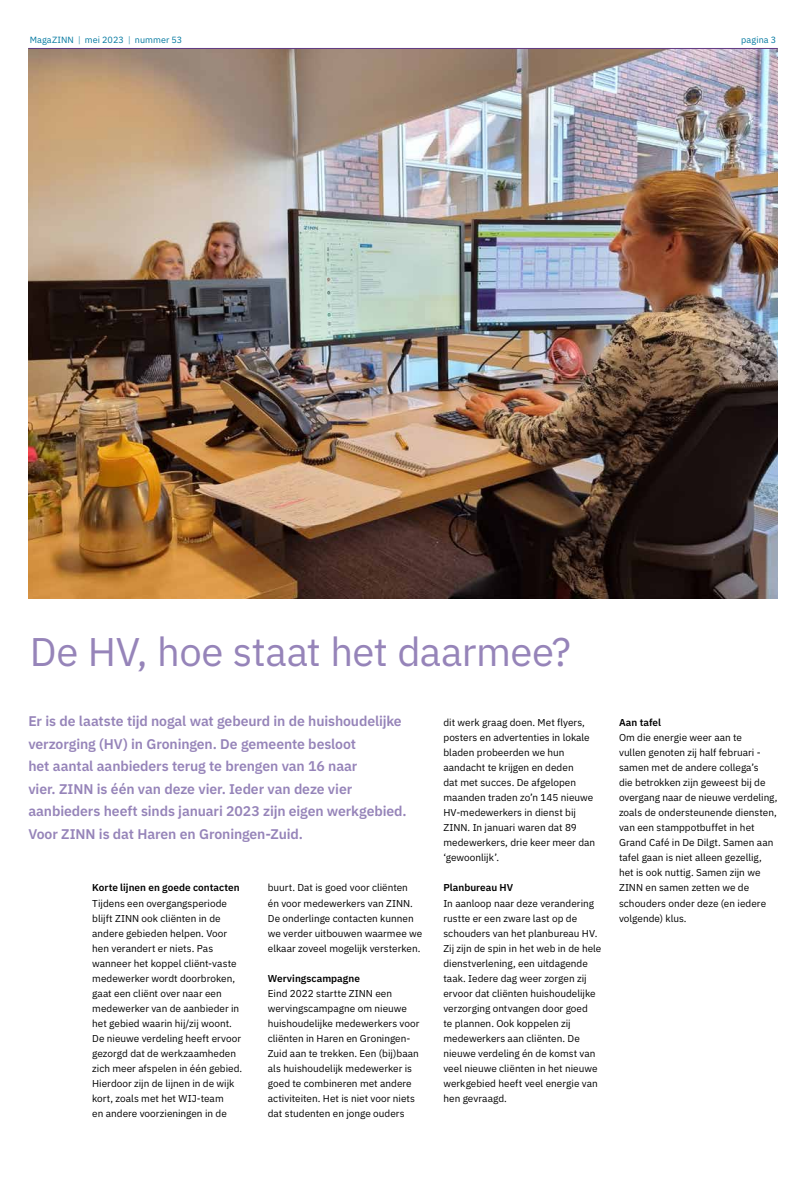
<style>
.page{position:relative;width:806px;height:1177px;background:#fff}
.page>*{position:absolute;margin:0;border:0;box-sizing:border-box;transform-origin:0 0}
.t1{font:40px "IBM Plex Sans";letter-spacing:-.015em;color:#9684b9}
.t2{font:600 14px/22.5px "IBM Plex Sans";letter-spacing:-.01em;color:#9684b9}
.t3{font:10px/15px "IBM Plex Sans";color:#000}
.t4{font:600 10px "IBM Plex Sans";color:#000}
.t5{font:9px "IBM Plex Sans";letter-spacing:.005em;color:#00779f}
.s1{font-weight:300}
</style>
<div class="page">
<img style="left:28px;top:49px;width:749px;height:549px">
<hr style="left:28px;top:48px;width:749px;height:1px;background:#633a85">
<p class="t5" style="left:30px;top:33px;width:154px">MagaZINN <span class="s1">|</span> mei 2023 <span class="s1">|</span> nummer 53</p>
<p class="t5" style="left:740px;top:33px;width:36px">pagina 3</p>
<h1 class="t1" style="left:30px;top:621px;width:542px">De HV, hoe staat het daarmee?</h1>
<p class="t2" style="left:28px;top:709px;width:379px">Er is de laatste tijd nogal wat gebeurd in de huishoudelijke verzorging (HV) in Groningen. De gemeente besloot<br>het aantal aanbieders terug te brengen van 16 naar<br>vier. ZINN is één van deze vier. Ieder van deze vier aanbieders heeft sinds januari 2023 zijn eigen werkgebied.<br>Voor ZINN is dat Haren en Groningen-Zuid.</p>
<p class="t4" style="left:92px;top:880px;width:149px">Korte lijnen en goede contacten</p>
<p class="t3" style="left:92px;top:894px;width:151px">Tijdens een overgangsperiode blijft ZINN ook cliënten in de andere gebieden helpen. Voor hen verandert er niets. Pas wanneer het koppel cliënt-vaste medewerker wordt doorbroken, gaat een cliënt over naar een medewerker van de aanbieder in het gebied waarin hij/zij woont.<br>De nieuwe verdeling heeft ervoor gezorgd dat de werkzaamheden zich meer afspelen in één gebied.<br>Hierdoor zijn de lijnen in de wijk kort, zoals met het WIJ-team<br>en andere voorzieningen in de</p>
<p class="t3" style="left:268px;top:879px;width:156px">buurt. Dat is goed voor cliënten<br>én voor medewerkers van ZINN.<br>De onderlinge contacten kunnen we verder uitbouwen waarmee we elkaar zoveel mogelijk versterken.</p>
<p class="t4" style="left:268px;top:970px;width:94px">Wervingscampagne</p>
<p class="t3" style="left:268px;top:984px;width:153px">Eind 2022 startte ZINN een wervingscampagne om nieuwe huishoudelijke medewerkers voor cliënten in Haren en Groningen-<br>Zuid aan te trekken. Een (bij)baan als huishoudelijk medewerker is goed te combineren met andere activiteiten. Het is niet voor niets dat studenten en jonge ouders</p>
<p class="t3" style="left:443px;top:714px;width:153px">dit werk graag doen. Met flyers, posters en advertenties in lokale bladen probeerden we hun aandacht te krijgen en deden<br>dat met succes. De afgelopen maanden traden zo’n 145 nieuwe<br>HV-medewerkers in dienst bij<br>ZINN. In januari waren dat 89 medewerkers, drie keer meer dan ‘gewoonlijk’.</p>
<p class="t4" style="left:443px;top:880px;width:71px">Planbureau HV</p>
<p class="t3" style="left:443px;top:894px;width:159px">In aanloop naar deze verandering rustte er een zware last op de schouders van het planbureau HV.<br>Zij zijn de spin in het web in de hele dienstverlening, een uitdagende taak. Iedere dag weer zorgen zij ervoor dat cliënten huishoudelijke verzorging ontvangen door goed<br>te plannen. Ook koppelen zij medewerkers aan cliënten. De nieuwe verdeling én de komst van veel nieuwe cliënten in het nieuwe werkgebied heeft veel energie van hen gevraagd.</p>
<p class="t4" style="left:618px;top:715px;width:44px">Aan tafel</p>
<p class="t3" style="left:618px;top:729px;width:160px">Om die energie weer aan te<br>vullen genoten zij half februari - samen met de andere collega’s<br>die betrokken zijn geweest bij de overgang naar de nieuwe verdeling, zoals de ondersteunende diensten, van een stamppotbuffet in het<br>Grand Café in De Dilgt. Samen aan tafel gaan is niet alleen gezellig, het is ook nuttig. Samen zijn we<br>ZINN en samen zetten we de schouders onder deze (en iedere volgende) klus.</p>
</div>
